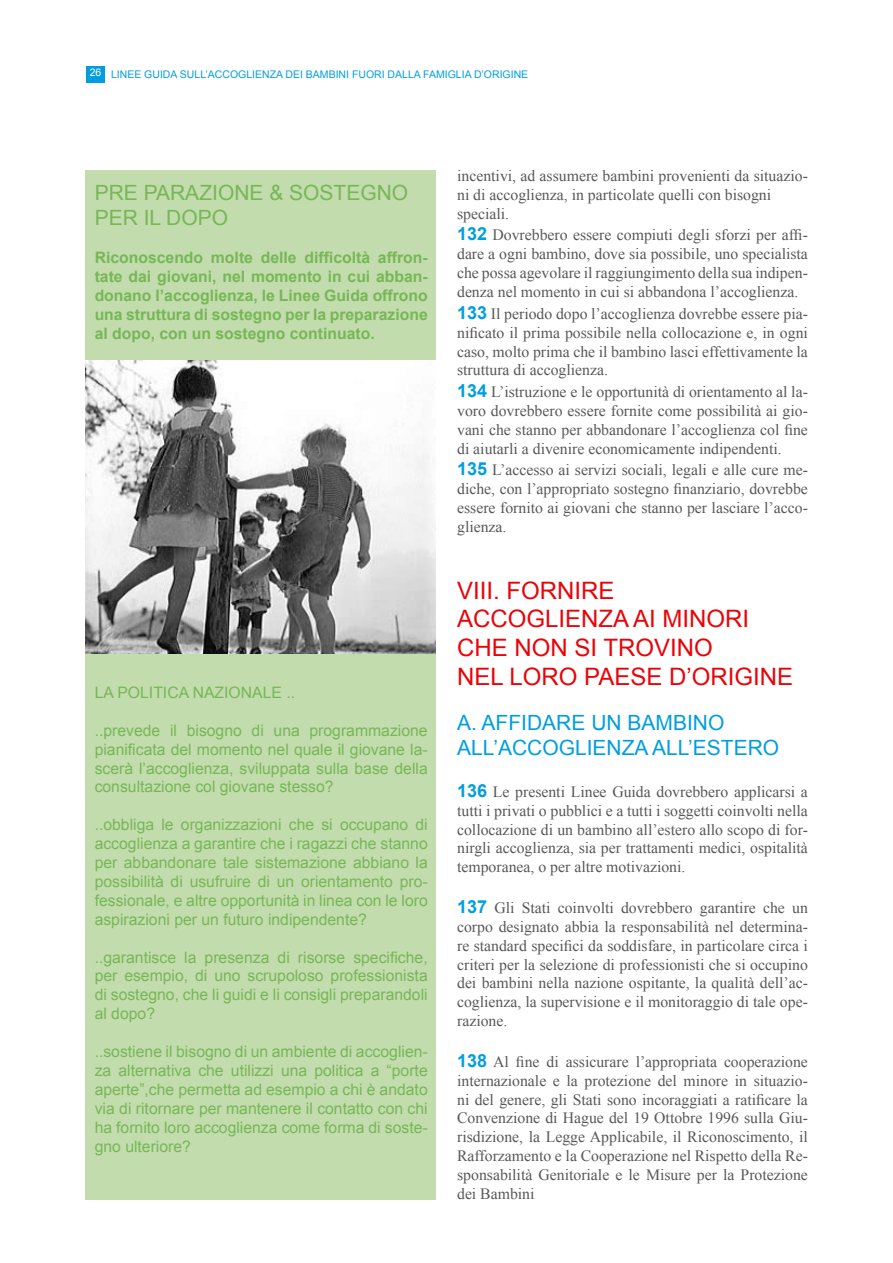
<style>
.page{position:relative;width:893px;height:1263px;background:#fff}
.page>*{position:absolute;margin:0;border:0;box-sizing:border-box;transform-origin:0 0}
.t1{font:24px/28.8px "Arial";color:#e80409}
.t2{font:21px/25.2px "Arial";color:#009ee0}
.t3{font:21px "Arial";color:#77b756}
.t4{font:15.75px/18.9px "Times New Roman";color:#58585a;text-align:justify}
.t5{font:15.75px/18.9px "Arial";color:#77b756;text-align:justify}
.t6{font:700 15.75px/18.9px "Arial";color:#77b756;text-align:justify}
.t7{font:10.5px "Arial";color:#009ee1}
.t8{font:10.5px "Arial";color:#fff}
.s1{font-family:"Arial";font-weight:700;font-size:18px;color:#009ee0}
</style>
<div class="page">
<div style="left:86px;top:66px;width:18px;height:17px;background:#009ee1"></div>
<div style="left:85px;top:170px;width:351px;height:1029px;background:#c2dcae"></div>
<img style="left:85px;top:360px;width:351px;height:293px">
<p class="t8" style="left:90px;top:66px;width:13px">26</p>
<p class="t7" style="left:111px;top:67px;width:292px">Lin ee Gui da sull’Accogli enza dei bambini fuori dalla</p>
<p class="t7" style="left:423px;top:67px;width:28px">famiglia</p>
<p class="t7" style="left:474px;top:67px;width:32px">D’origin</p>
<p class="t7" style="left:521px;top:67px;width:9px">e</p>
<h2 class="t3" style="left:95px;top:179px;width:210px">PRE PARAZIONE &amp; SOSTE</h2>
<h2 class="t3" style="left:360px;top:179px;width:47px">GNO</h2>
<h2 class="t3" style="left:95px;top:204px;width:133px">PER IL DOPO</h2>
<p class="t6" style="left:95px;top:249px;width:335px">Riconoscendo molte delle difficoltà affron&shy;tate dai giovani, nel momento in cui abban&shy;donano l’accoglienza, le Linee Guida offrono una struttura di sostegno per la preparazione al dopo, con un sostegno continuato.</p>
<p class="t5" style="left:95px;top:683px;width:202px">LA POLITICA NAZIONALE ..</p>
<p class="t5" style="left:95px;top:721px;width:335px">..prevede il bisogno di una programmazione pianificata del momento nel quale il giovane la&shy;scerà l’accoglienza, sviluppata sulla base della consultazione col giovane stesso?</p>
<p class="t5" style="left:95px;top:815px;width:335px">..obbliga le organizzazioni che si occupano di accoglienza a garantire che i ragazzi che stanno per abbandonare tale sistemazione abbiano la possibilità di usufruire di un orientamento pro&shy;fessionale, e altre opportunità in linea con le loro aspirazioni per un futuro indipendente?</p>
<p class="t5" style="left:95px;top:948px;width:335px">..garantisce la presenza di risorse specifiche, per esempio, di uno scrupoloso professionista di sostegno, che li guidi e li consigli preparandoli al dopo?</p>
<p class="t5" style="left:95px;top:1042px;width:335px">..sostiene il bisogno di un ambiente di accoglien&shy;za alternativa che utilizzi una politica a “porte aperte”,che permetta ad esempio a chi è andato via di ritornare per mantenere il contatto con chi ha fornito loro accoglienza come forma di soste&shy;gno ulteriore?</p>
<p class="t4" style="left:457px;top:166px;width:352px;text-align:left">incentivi, ad assumere bambini provenienti da situazio&shy;ni di accoglienza, in particolate quelli con bisogni speciali.</p>
<p class="t4" style="left:457px;top:225px;width:352px"><span class="s1">132</span> Dovrebbero essere compiuti degli sforzi per affi&shy;dare a ogni bambino, dove sia possibile, uno specialista che possa agevolare il raggiungimento della sua indipen&shy;denza nel momento in cui si abbandona l’accoglienza.</p>
<p class="t4" style="left:457px;top:304px;width:352px"><span class="s1">133</span> Il periodo dopo l’accoglienza dovrebbe essere pia&shy;nificato il prima possibile nella collocazione e, in ogni caso, molto prima che il bambino lasci effettivamente la struttura di accoglienza.</p>
<p class="t4" style="left:457px;top:382px;width:352px"><span class="s1">134</span> L’istruzione e le opportunità di orientamento al la&shy;voro dovrebbero essere fornite come possibilità ai gio&shy;vani che stanno per abbandonare l’accoglienza col fine di aiutarli a divenire economicamente indipendenti.</p>
<p class="t4" style="left:457px;top:460px;width:352px"><span class="s1">135</span> L’accesso ai servizi sociali, legali e alle cure me&shy;diche, con l’appropriato sostegno finanziario, dovrebbe essere fornito ai giovani che stanno per lasciare l’acco&shy;glienza.</p>
<h1 class="t1" style="left:457px;top:576px;width:67px">VIII. FOR</h1>
<h1 class="t1" style="left:557px;top:576px;width:41px">NIRE</h1>
<h1 class="t1" style="left:457px;top:605px;width:35px">ACCO</h1>
<h1 class="t1" style="left:457px;top:605px;width:294px;text-indent:69px">GLIENZA AI MINORI<br>CHE NON SI TRO</h1>
<h1 class="t1" style="left:654px;top:634px;width:58px">VINO</h1>
<h1 class="t1" style="left:457px;top:662px;width:85px">NEL LORO</h1>
<h1 class="t1" style="left:584px;top:662px;width:47px">PAESE</h1>
<h1 class="t1" style="left:669px;top:662px;width:122px">D’ORIGINE</h1>
<h2 class="t2" style="left:457px;top:710px;width:324px">A. Affi dare un bambin o all’accogli enza all’estero</h2>
<p class="t4" style="left:457px;top:782px;width:352px"><span class="s1">136</span> Le presenti Linee Guida dovrebbero applicarsi a tutti i privati o pubblici e a tutti i soggetti coinvolti nella collocazione di un bambino all’estero allo scopo di for&shy;nirgli accoglienza, sia per trattamenti medici, ospitalità temporanea, o per altre motivazioni.</p>
<p class="t4" style="left:457px;top:898px;width:352px"><span class="s1">137</span> Gli Stati coinvolti dovrebbero garantire che un corpo designato abbia la responsabilità nel determina&shy;re standard specifici da soddisfare, in particolare circa i criteri per la selezione di professionisti che si occupino dei bambini nella nazione ospitante, la qualità dell’ac&shy;coglienza, la supervisione e il monitoraggio di tale ope&shy;razione.</p>
<p class="t4" style="left:457px;top:1052px;width:352px"><span class="s1">138</span> Al fine di assicurare l’appropriata cooperazione internazionale e la protezione del minore in situazio&shy;ni del genere, gli Stati sono incoraggiati a ratificare la Convenzione di Hague del 19 Ottobre 1996 sulla Giu&shy;risdizione, la Legge Applicabile, il Riconoscimento, il Rafforzamento e la Cooperazione nel Rispetto della Re&shy;sponsabilità Genitoriale e le Misure per la Protezione dei Bambini</p>
</div>
